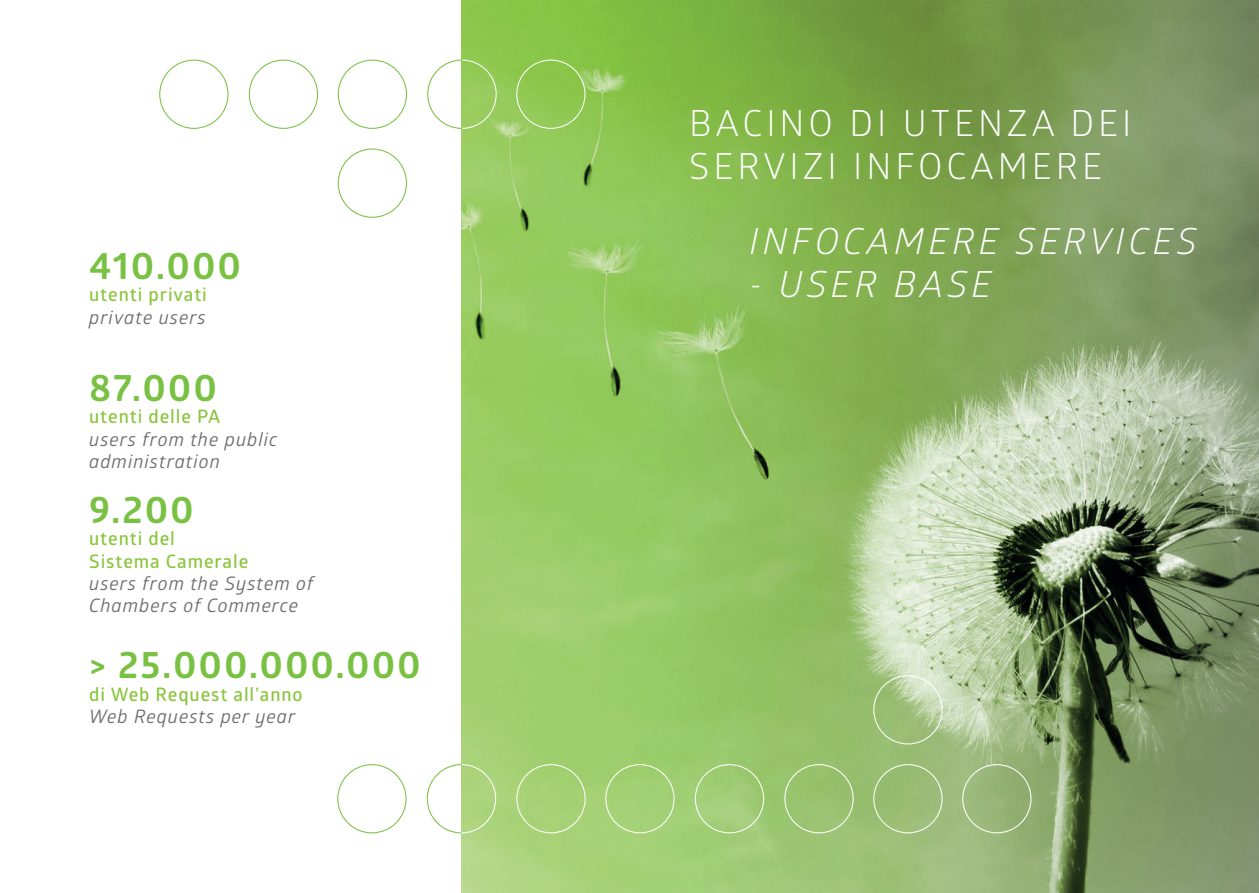
<style>
.page{position:relative;width:1259px;height:893px;background:#fff}
.page>*{position:absolute;margin:0;border:0;box-sizing:border-box;transform-origin:0 0}
.t1{font:700 38.1px "Glober";letter-spacing:.05em;color:#79c142}
.t2{font:36px/43.2px "Glober";letter-spacing:.11em;color:#fff}
.t3{font:italic 36px "Glober";letter-spacing:.11em;color:#fff}
.t4{font:italic 18.6px/22.4px "Glober";letter-spacing:.05em;color:#6c6d70}
.t5{font:600 18.6px/22.4px "Glober";letter-spacing:.05em;color:#8bc63e}
</style>
<div class="page">
<img style="left:461px;top:0;width:798px;height:893px">
<div style="left:516px;top:60px;width:69px;height:69px;border:1px solid #fff;border-radius:50%"></div>
<svg style="left:427px;top:59px;width:70px;height:70px"></svg>
<div style="left:249px;top:60px;width:69px;height:69px;border:1px solid #79c142;border-radius:50%"></div>
<div style="left:159px;top:60px;width:69px;height:69px;border:1px solid #79c142;border-radius:50%"></div>
<div style="left:338px;top:60px;width:69px;height:69px;border:1px solid #79c142;border-radius:50%"></div>
<svg style="left:426px;top:763px;width:71px;height:71px"></svg>
<div style="left:784px;top:764px;width:69px;height:69px;border:1px solid #fff;border-radius:50%"></div>
<div style="left:516px;top:764px;width:69px;height:69px;border:1px solid #fff;border-radius:50%"></div>
<div style="left:873px;top:675px;width:69px;height:69px;border:1px solid #fff;border-radius:50%"></div>
<div style="left:695px;top:764px;width:69px;height:69px;border:1px solid #fff;border-radius:50%"></div>
<div style="left:605px;top:764px;width:69px;height:69px;border:1px solid #fff;border-radius:50%"></div>
<div style="left:338px;top:148px;width:69px;height:70px;border:1px solid #79c142;border-radius:50%"></div>
<div style="left:337px;top:764px;width:69px;height:69px;border:1px solid #79c142;border-radius:50%"></div>
<div style="left:873px;top:764px;width:69px;height:69px;border:1px solid #fff;border-radius:50%"></div>
<div style="left:962px;top:764px;width:69px;height:69px;border:1px solid #fff;border-radius:50%"></div>
<p class="t1" style="left:89px;top:239px;width:153px">410.000</p>
<p class="t5" style="left:89px;top:283px;width:119px">utenti privati</p>
<p class="t4" style="left:89px;top:305px;width:118px">private users</p>
<p class="t1" style="left:89px;top:361px;width:129px">87.000</p>
<p class="t5" style="left:89px;top:405px;width:133px">utenti delle PA</p>
<p class="t4" style="left:89px;top:427px;width:190px">users from the public administration</p>
<p class="t1" style="left:89px;top:483px;width:106px">9.200</p>
<p class="t5" style="left:89px;top:527px;width:160px">utenti del<br>Sistema Camerale</p>
<p class="t4" style="left:89px;top:571px;width:226px">users from the System of<br>Chambers of Commerce</p>
<p class="t1" style="left:89px;top:638px;width:333px">&gt; 25.000.000.000</p>
<p class="t5" style="left:89px;top:682px;width:215px">di Web Request all’anno</p>
<p class="t4" style="left:89px;top:704px;width:208px">Web Requests per year</p>
<p class="t2" style="left:689px;top:100px;width:443px">BACINO DI UTENZA DEI<br>SERVIZI INFOCAMERE</p>
<p class="t3" style="left:749px;top:216px;width:449px">INFOCAMERE SERVICES</p>
<p class="t3" style="left:749px;top:259px;width:244px">- USER BASE</p>
</div>
